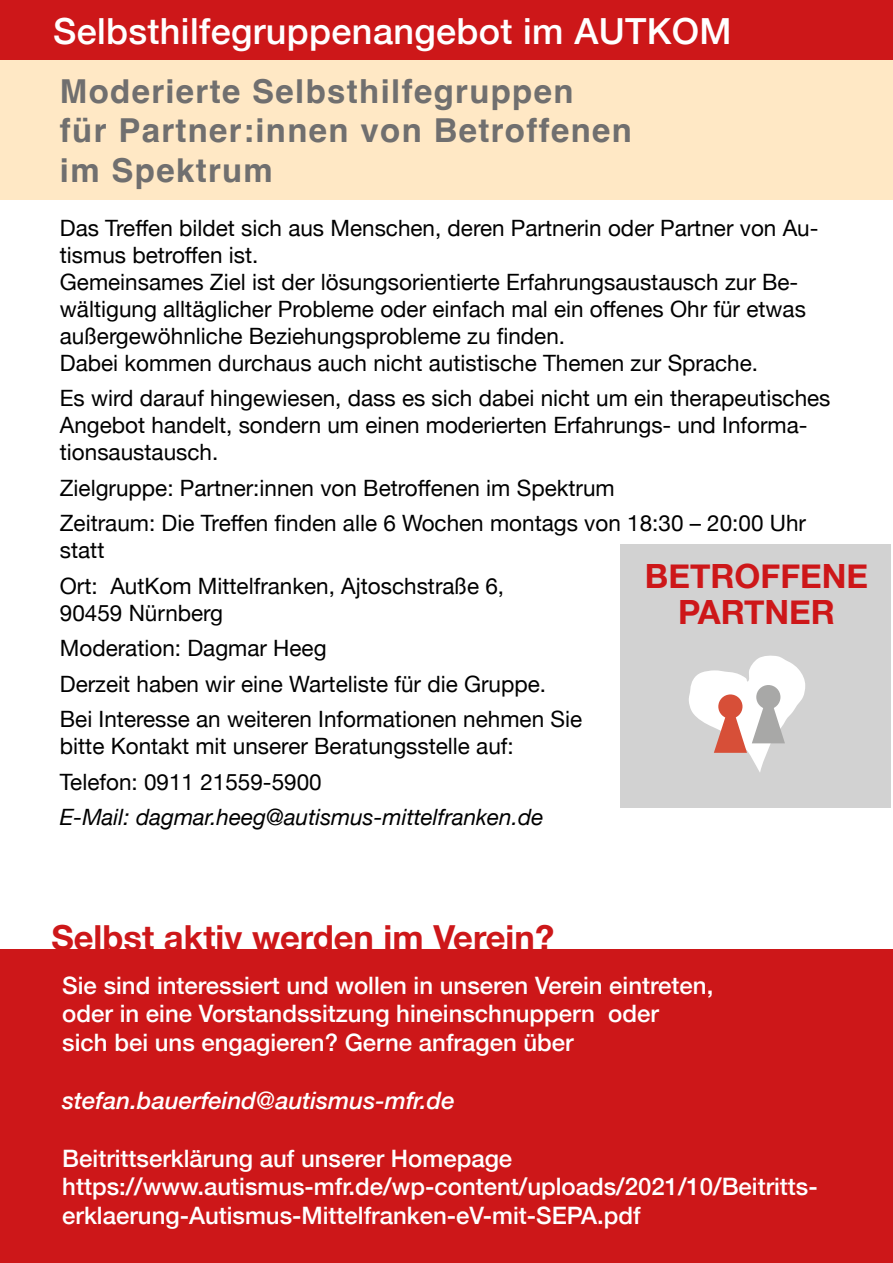
<style>
.page{position:relative;width:893px;height:1263px;background:#fff}
.page>*{position:absolute;margin:0;border:0;box-sizing:border-box;transform-origin:0 0}
.t1{font:500 36px "Helvetica Neue";letter-spacing:.01em;color:#fff}
.t2{font:700 34.5px "Helvetica Neue";color:#cd1719}
.t3{font:700 33.45px/36.3px "Helvetica Neue";color:#cd1719;text-align:center}
.t4{font:700 33px/39.6px "Helvetica";letter-spacing:.04em;color:#706f6f}
.t5{font:500 24px/28.8px "Helvetica Neue";color:#fff}
.t6{font:italic 500 24px "Helvetica Neue";color:#fff}
.t7{font:22.5px/27px "Helvetica Neue";color:#000}
.t8{font:italic 22.5px "Helvetica Neue";color:#000}
</style>
<div class="page">
<div style="left:0;top:60px;width:893px;height:140px;background:#ffe8c5"></div>
<div style="left:0;top:0;width:893px;height:60px;background:#cd1719"></div>
<div style="left:620px;top:544px;width:271px;height:264px;background:#d2d2d2"></div>
<svg style="left:689px;top:655px;width:116px;height:117px"></svg>
<div style="left:0;top:949px;width:893px;height:314px;background:#cd1719"></div>
<h1 class="t1" style="left:53px;top:2px;width:680px">Selbsthilfegruppenangebot im AUTKOM</h1>
<h3 class="t4" style="left:60px;top:75px;width:574px">Moderierte Selbsthilfegruppen<br>für Partner:innen von Betroffenen im Spektrum</h3>
<p class="t7" style="left:60px;top:216px;width:760px">Das Treffen bildet sich aus Menschen, deren Partnerin oder Partner von Au&shy;tismus betroffen ist.<br>Gemeinsames Ziel ist der lösungsorientierte Erfahrungsaustausch zur Be&shy;wältigung alltäglicher Probleme oder einfach mal ein offenes Ohr für etwas außergewöhnliche Beziehungsprobleme zu finden.<br>Dabei kommen durchaus auch nicht autistische Themen zur Sprache.</p>
<p class="t7" style="left:60px;top:386px;width:772px">Es wird darauf hingewiesen, dass es sich dabei nicht um ein therapeutisches<br>Angebot handelt, sondern um einen moderierten Erfahrungs- und Informa&shy;tionsaustausch.</p>
<p class="t7" style="left:60px;top:471px;width:748px;line-height:35.5px">Zielgruppe: Partner:innen von Betroffenen im Spektrum<br>Zeitraum: Die Treffen finden alle 6 Wochen montags von 18:30 – 20:00 Uhr</p>
<p class="t7" style="left:60px;top:534px;width:446px;line-height:35.5px">statt<br>Ort: AutKom Mittelfranken, Ajtoschstraße 6,</p>
<p class="t7" style="left:60px;top:596px;width:524px;line-height:35.5px">90459 Nürnberg<br>Moderation: Dagmar Heeg<br>Derzeit haben wir eine Warteliste für die Gruppe.<br>Bei Interesse an weiteren Informationen nehmen Sie</p>
<p class="t7" style="left:60px;top:730px;width:455px;line-height:35.5px">bitte Kontakt mit unserer Beratungsstelle auf:<br>Telefon: 0911 21559-5900</p>
<p class="t8" style="left:60px;top:801px;width:485px">E-Mail: dagmar.heeg@autismus-mittelfranken.de</p>
<h3 class="t3" style="left:645px;top:559px;width:225px">BETROFFENE<br>PARTNER</h3>
<h2 class="t2" style="left:51px;top:911px;width:504px">Selbst aktiv werden im Verein?</h2>
<p class="t5" style="left:62px;top:969px;width:652px">Sie sind interessiert und wollen in unseren Verein eintreten, oder in eine Vorstandssitzung hineinschnuppern oder<br>sich bei uns engagieren? Gerne anfragen über</p>
<p class="t6" style="left:62px;top:1080px;width:394px">stefan.bauerfeind@autismus-mfr.de</p>
<p class="t5" style="left:62px;top:1141px;width:757px">Beitrittserklärung auf unserer Homepage https://www.autismus-mfr.de/wp-content/uploads/2021/10/Beitritts&shy;erklaerung-Autismus-Mittelfranken-eV-mit-SEPA.pdf</p>
</div>
